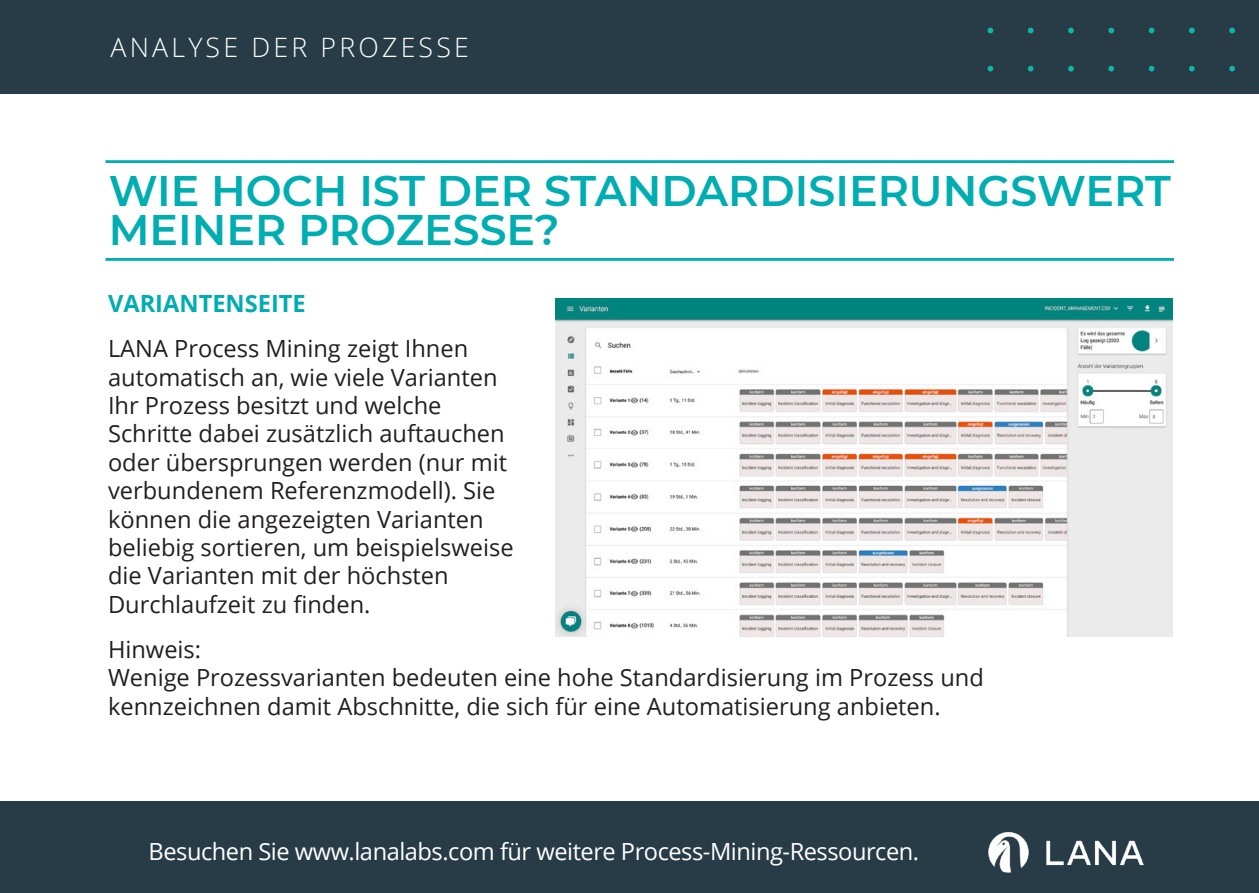
<style>
.page{position:relative;width:1259px;height:893px;background:#fff}
.page>*{position:absolute;margin:0;border:0;box-sizing:border-box;transform-origin:0 0}
.t1{font:600 42.6px/39px "Montserrat";color:#00adb0}
.t2{font:300 26.7px "Open Sans";letter-spacing:.12em;color:#fff}
.t3{font:23.7px/28.5px "Open Sans";color:#231f20}
.t4{font:23.7px "Open Sans";letter-spacing:-.02em;color:#fff}
.t5{font:700 23.7px "Open Sans";color:#00adb0}
</style>
<div class="page">
<div style="left:0;top:0;width:1259px;height:94px;background:#273c47"></div>
<svg style="left:1229px;top:28px;width:6px;height:5px"></svg>
<svg style="left:1189px;top:28px;width:5px;height:5px"></svg>
<svg style="left:1148px;top:28px;width:6px;height:5px"></svg>
<svg style="left:1108px;top:28px;width:6px;height:5px"></svg>
<svg style="left:1068px;top:28px;width:6px;height:5px"></svg>
<svg style="left:1027px;top:28px;width:6px;height:5px"></svg>
<svg style="left:987px;top:28px;width:6px;height:5px"></svg>
<svg style="left:1229px;top:66px;width:6px;height:6px"></svg>
<svg style="left:1189px;top:66px;width:5px;height:6px"></svg>
<svg style="left:1148px;top:66px;width:6px;height:6px"></svg>
<svg style="left:1108px;top:66px;width:6px;height:6px"></svg>
<svg style="left:1068px;top:66px;width:6px;height:6px"></svg>
<svg style="left:1027px;top:66px;width:6px;height:6px"></svg>
<svg style="left:987px;top:66px;width:6px;height:6px"></svg>
<div style="left:0;top:802px;width:1259px;height:91px;background:#273c47"></div>
<img style="left:988px;top:832px;width:156px;height:41px">
<hr style="left:105px;top:258px;width:1069px;height:3px;background:#00adb0">
<hr style="left:105px;top:160px;width:1069px;height:3px;background:#00adb0">
<img style="left:556px;top:299px;width:616px;height:337px">
<p class="t2" style="left:111px;top:29px;width:360px">ANALYSE DER PROZESSE</p>
<p class="t1" style="left:109px;top:170px;width:1063px">WIE HOCH IST DER STANDARDISIERUNGSWERT<br>MEINER PROZESSE?</p>
<p class="t5" style="left:108px;top:287px;width:199px">VARIANTENSEITE</p>
<p class="t3" style="left:108px;top:334px;width:407px">LANA Process Mining zeigt Ihnen automatisch an, wie viele Varianten Ihr Prozess besitzt und welche Schritte dabei zusätzlich auftauchen oder übersprungen werden (nur mit verbundenem Referenzmodell). Sie können die angezeigten Varianten beliebig sortieren, um beispielsweise die Varianten mit der höchsten Durchlaufzeit zu finden.</p>
<p class="t3" style="left:108px;top:635px;width:877px">Hinweis:<br>Wenige Prozessvarianten bedeuten eine hohe Standardisierung im Prozess und kennzeichnen damit Abschnitte, die sich für eine Automatisierung anbieten.</p>
<p class="t4" style="left:149px;top:835px;width:772px">Besuchen Sie www.lanalabs.com für weitere Process-Mining-Ressourcen.</p>
</div>
